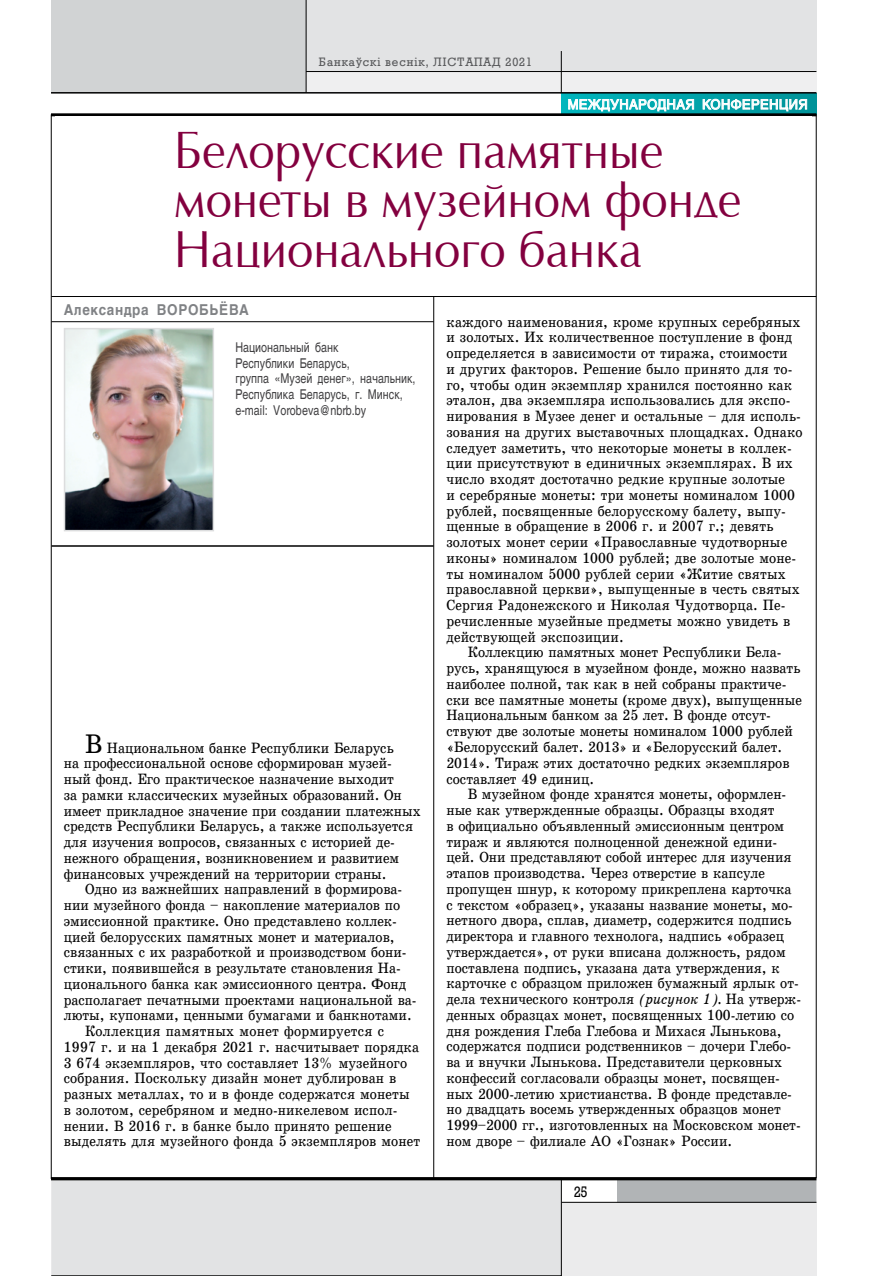
<style>
.page{position:relative;width:893px;height:1276px;background:#fff}
.page>*{position:absolute;margin:0;border:0;box-sizing:border-box;transform-origin:0 0}
.t1{font:52.5px/49.5px "AG Opus";color:#83003f;scale:.9 1}
.t2{font:15px/15.8px "School Book C";color:#000;scale:.9 1}
.t3{font:15px "School Book C";letter-spacing:.02em;color:#000;scale:.9 1}
.t4{font:700 15px "AG Helvetica";letter-spacing:.05em;color:#808285;scale:.9 1}
.t5{font:15px "Rodeo";color:#000;scale:.9 1}
.t6{font:13.5px/15.8px "AG Helvetica";color:#414042;scale:.8 1}
.t7{font:13.5px "AG Helvetica";letter-spacing:.04em;color:#fff;scale:.95 1}
.t8{font:12px "Rodeo";letter-spacing:.08em;color:#58595b}
.s1{font-family:"School Book C Italic"}
.s2{font-size:27px}
</style>
<div class="page">
<div style="left:51px;top:0;width:255px;height:93px;background:#d1d3d4"></div>
<div style="left:306px;top:0;width:510px;height:72px;background:#e2e3e4"></div>
<div style="left:306px;top:72px;width:510px;height:21px;background:#efeff0"></div>
<hr style="left:306px;top:0;width:1px;height:93px;background:#000">
<hr style="left:306px;top:71px;width:510px;height:1px;background:#000">
<hr style="left:561px;top:51px;width:1px;height:43px;background:#000">
<div style="left:561px;top:94px;width:255px;height:21px;background:linear-gradient(to right,#00b5bc,#029399)"></div>
<svg style="left:568px;top:97px;width:126px;height:15px;background:#63cbcf"></svg>
<svg style="left:702px;top:99px;width:105px;height:13px"></svg>
<hr style="left:51px;top:113px;width:765px;height:3px;background:#000">
<hr style="left:433px;top:115px;width:1px;height:1063px;background:#000">
<hr style="left:51px;top:92px;width:765px;height:2px;background:#000">
<div style="left:561px;top:1202px;width:255px;height:73px;background:#ebebec"></div>
<svg style="left:616px;top:1180px;width:200px;height:22px;background:#adafb1"></svg>
<div style="left:51px;top:1180px;width:511px;height:96px;background:#e2e3e4"></div>
<hr style="left:562px;top:1202px;width:254px;height:1px;background:#000">
<hr style="left:51px;top:1177px;width:765px;height:3px;background:#000">
<div style="left:55px;top:116px;width:757px;height:180px;background:#fff"></div>
<hr style="left:52px;top:321px;width:382px;height:1px;background:#000">
<hr style="left:52px;top:545px;width:382px;height:2px;background:#000">
<img style="left:67px;top:331px;width:144px;height:197px">
<div style="left:64px;top:328px;width:150px;height:203px;border:2px solid #dcddde"></div>
<hr style="left:51px;top:296px;width:765px;height:1px;background:#000">
<p class="t8" style="left:319px;top:55px;width:215px">Банкаўскі веснік, ЛІСТАПАД 2021</p>
<p class="t7" style="left:568px;top:97px;width:254px">МЕЖДУНАРОДНАЯ КОНФЕРЕНЦИЯ</p>
<h1 class="t1" style="left:174px;top:128px;width:632px">Белорусские памятные монеты в музейном фонде<br>Национального банка</h1>
<p class="t4" style="left:64px;top:301px;width:207px">Александра ВОРОБЬЁВА</p>
<p class="t6" style="left:235px;top:339px;width:227px">Национальный банк<br>Республики Беларусь,<br>группа «Музей денег», начальник,<br>Республика Беларусь, г. Минск, e-mail: Vorobeva@nbrb.by</p>
<p class="t2" style="left:446px;top:314px;width:397px">каждого наименования, кроме крупных серебряных и золотых. Их количественное поступление в фонд определяется в зависимости от тиража, стоимости<br>и других факторов. Решение было принято для то&shy;го, чтобы один экземпляр хранился постоянно как эталон, два экземпляра использовались для экспо&shy;нирования в Музее денег и остальные – для исполь&shy;зования на других выставочных площадках. Однако следует заметить, что некоторые монеты в коллек&shy;ции присутствуют в единичных экземплярах. В их число входят достотачно редкие крупные золотые<br>и серебряные монеты: три монеты номиналом 1000 рублей, посвященные белорусскому балету, выпу&shy;щенные в обращение в 2006 г. и 2007 г.; девять золотых монет серии «Православные чудотворные иконы» номиналом 1000 рублей; две золотые моне&shy;ты номиналом 5000 рублей серии «Житие святых православной церкви», выпущенные в честь святых Сергия Радонежского и Николая Чудотворца. Пе&shy;речисленные музейные предметы можно увидеть в действующей экспозиции.</p>
<p class="t2" style="left:446px;top:644px;width:396px;text-indent:21px">Коллекцию памятных монет Республики Бела&shy;русь, хранящуюся в музейном фонде, можно назвать наиболее полной, так как в ней собраны практиче&shy;ски все памятные монеты (кроме двух), выпущенные Национальным банком за 25 лет. В фонде отсут&shy;ствуют две золотые монеты номиналом 1000 рублей «Белорусский балет. 2013» и «Белорусский балет.<br>2014». Тираж этих достаточно редких экземпляров составляет 49 единиц.</p>
<p class="t2" style="left:446px;top:786px;width:395px;text-indent:21px">В музейном фонде хранятся монеты, оформлен&shy;ные как утвержденные образцы. Образцы входят<br>в официально объявленный эмиссионным центром тираж и являются полноценной денежной едини&shy;цей. Они представляют собой интерес для изучения этапов производства. Через отверстие в капсуле пропущен шнур, к которому прикреплена карточка с текстом «образец», указаны название монеты, мо&shy;нетного двора, сплав, диаметр, содержится подпись директора и главного технолога, надпись «образец утверждается», от руки вписана должность, рядом поставлена подпись, указана дата утверждения, к карточке с образцом приложен бумажный ярлык от&shy;дела технического контроля <span class="s1">(рисунок 1).</span> На утверж&shy;денных образцах монет, посвященных 100-летию со дня рождения Глеба Глебова и Михася Лынькова, содержатся подписи родственников – дочери Глебо&shy;ва и внучки Лынькова. Представители церковных конфессий согласовали образцы монет, посвящен&shy;ных 2000-летию христианства. В фонде представле&shy;но двадцать восемь утвержденных образцов монет 1999–2000 гг., изготовленных на Московском монет&shy;ном дворе – филиале АО «Гознак» России.</p>
<p class="t2" style="left:64px;top:740px;width:398px;text-indent:21px"><span class="s2">В</span> Национальном банке Республики Беларусь<br>на профессиональной основе сформирован музей&shy;ный фонд. Его практическое назначение выходит<br>за рамки классических музейных образований. Он имеет прикладное значение при создании платежных средств Республики Беларусь, а также используется для изучения вопросов, связанных с историей де&shy;нежного обращения, возникновением и развитием финансовых учреждений на территории страны.</p>
<p class="t2" style="left:85px;top:881px;width:354px">Одно из важнейших направлений в формирова-</p>
<p class="t2" style="left:64px;top:897px;width:375px">нии музейного фонда – накопление материалов по</p>
<p class="t2" style="left:64px;top:913px;width:372px">эмиссионной практике. Оно представлено коллек-</p>
<p class="t2" style="left:64px;top:929px;width:369px">цией белорусских памятных монет и материалов,</p>
<p class="t2" style="left:64px;top:944px;width:382px">связанных с их разработкой и производством бони-</p>
<p class="t2" style="left:64px;top:960px;width:376px">стики, появившейся в результате становления На-</p>
<p class="t2" style="left:64px;top:976px;width:382px">ционального банка как эмиссионного центра. Фонд</p>
<p class="t2" style="left:64px;top:992px;width:394px">располагает печатными проектами национальной ва-</p>
<p class="t2" style="left:64px;top:1007px;width:388px">люты, купонами, ценными бумагами и банкнотами.</p>
<p class="t3" style="left:85px;top:1023px;width:334px">Коллекция памятных монет формируется с</p>
<p class="t2" style="left:64px;top:1039px;width:396px">1997 г. и на 1 декабря 2021 г. насчитывает порядка</p>
<p class="t2" style="left:64px;top:1055px;width:383px">3 674 экземпляров, что составляет 13% музейного</p>
<p class="t2" style="left:64px;top:1070px;width:371px">собрания. Поскольку дизайн монет дублирован в</p>
<p class="t2" style="left:64px;top:1086px;width:386px">разных металлах, то и в фонде содержатся монеты</p>
<p class="t2" style="left:64px;top:1102px;width:372px">в золотом, серебряном и медно-никелевом испол-</p>
<p class="t2" style="left:64px;top:1118px;width:366px">нении. В 2016 г. в банке было принято решение</p>
<p class="t2" style="left:64px;top:1133px;width:398px">выделять для музейного фонда 5 экземпляров монет</p>
<p class="t5" style="left:574px;top:1183px;width:16px">25</p>
</div>
